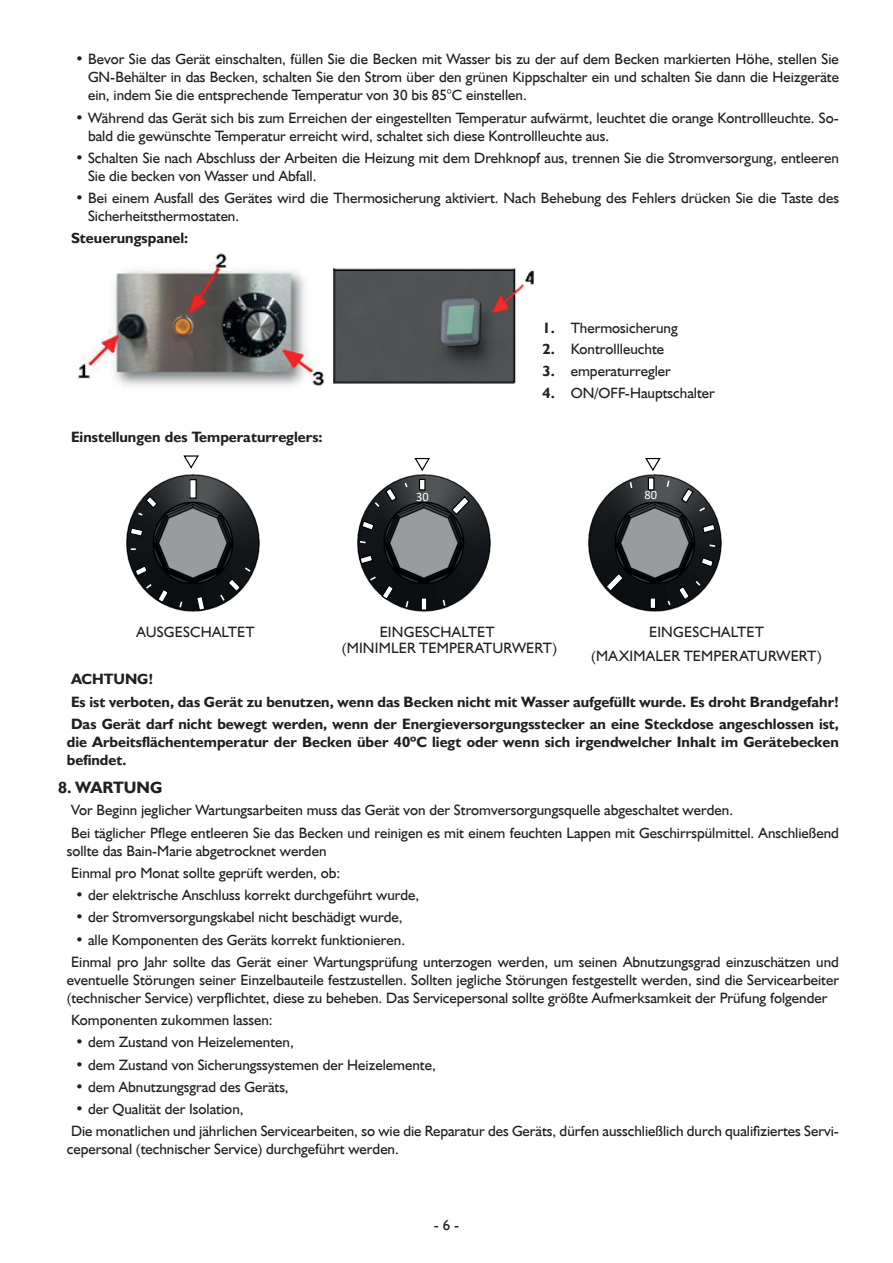
<style>
.page{position:relative;width:893px;height:1263px;background:#fff}
.page>*{position:absolute;margin:0;border:0;box-sizing:border-box;transform-origin:0 0}
.t1{font:700 16.5px "Humanst 521 EU";color:#231f20}
.Tekst_podstawowy{font:15px/18px "Humanst 521 EU";color:#231f20}
.Tekst_podstawowy_bol{font:700 15px/18px "Humanst 521 EU";color:#231f20;text-align:justify}
.MAIN_TXT{font:15px "Humanst 521 EU";letter-spacing:.01em;color:#231f20}
.t2{font:12.9px "Calibri";color:#fff}
.s1{font-weight:700}
</style>
<div class="page">
<img style="left:78px;top:253px;width:247px;height:134px">
<img style="left:332px;top:267px;width:202px;height:117px">
<img style="left:126px;top:474px;width:134px;height:138px">
<img style="left:357px;top:474px;width:134px;height:138px">
<img style="left:588px;top:474px;width:134px;height:138px">
<svg style="left:405px;top:483px;width:41px;height:29px"></svg>
<svg style="left:633px;top:481px;width:41px;height:30px"></svg>
<div style="left:190px;top:480px;width:6px;height:18px;background:#fff"></div>
<div style="left:189px;top:479px;width:8px;height:20px;border:1px solid #000001"></div>
<svg style="left:129px;top:527px;width:15px;height:10px"></svg>
<svg style="left:195px;top:595px;width:11px;height:17px"></svg>
<svg style="left:137px;top:495px;width:22px;height:22px"></svg>
<svg style="left:134px;top:564px;width:36px;height:40px"></svg>
<svg style="left:178px;top:600px;width:6px;height:9px"></svg>
<svg style="left:219px;top:566px;width:33px;height:36px"></svg>
<svg style="left:183px;top:455px;width:16px;height:14px"></svg>
<svg style="left:450px;top:495px;width:21px;height:21px"></svg>
<div style="left:419px;top:479px;width:6px;height:11px;background:#fff"></div>
<div style="left:419px;top:479px;width:7px;height:11px;border:1px solid #000001"></div>
<div style="left:421px;top:598px;width:6px;height:12px;background:#fff"></div>
<div style="left:421px;top:597px;width:6px;height:14px;border:1px solid #000001"></div>
<svg style="left:360px;top:519px;width:15px;height:13px"></svg>
<svg style="left:359px;top:554px;width:15px;height:11px"></svg>
<svg style="left:373px;top:481px;width:36px;height:28px"></svg>
<svg style="left:358px;top:540px;width:9px;height:4px"></svg>
<svg style="left:368px;top:575px;width:27px;height:26px"></svg>
<svg style="left:404px;top:599px;width:6px;height:10px"></svg>
<svg style="left:442px;top:598px;width:4px;height:10px"></svg>
<svg style="left:604px;top:572px;width:21px;height:21px"></svg>
<div style="left:650px;top:598px;width:6px;height:10px;background:#fff"></div>
<div style="left:649px;top:597px;width:7px;height:12px;border:1px solid #000001"></div>
<div style="left:648px;top:478px;width:6px;height:12px;background:#fff"></div>
<div style="left:648px;top:477px;width:6px;height:13px;border:1px solid #000001"></div>
<svg style="left:700px;top:556px;width:15px;height:12px"></svg>
<svg style="left:701px;top:523px;width:15px;height:11px"></svg>
<svg style="left:666px;top:579px;width:36px;height:28px"></svg>
<svg style="left:708px;top:543px;width:9px;height:5px"></svg>
<svg style="left:680px;top:487px;width:27px;height:26px"></svg>
<svg style="left:665px;top:479px;width:6px;height:10px"></svg>
<svg style="left:629px;top:480px;width:4px;height:10px"></svg>
<svg style="left:414px;top:457px;width:16px;height:14px"></svg>
<svg style="left:645px;top:457px;width:16px;height:14px"></svg>
<p class="Tekst_podstawowy" style="left:88px;top:50px;width:752px;text-align:justify;text-indent:-13px"><span class="s1">•</span> Bevor Sie das Gerät einschalten, füllen Sie die Becken mit Wasser bis zu der auf dem Becken markierten Höhe, stellen Sie GN-Behälter in das Becken, schalten Sie den Strom über den grünen Kippschalter ein und schalten Sie dann die Heizgeräte ein, indem Sie die entsprechende Temperatur von 30 bis 85°C einstellen.</p>
<p class="Tekst_podstawowy" style="left:88px;top:108px;width:752px;text-indent:-13px"><span class="s1">•</span> Während das Gerät sich bis zum Erreichen der eingestellten Temperatur aufwärmt, leuchtet die orange Kontrollleuchte. So&shy;bald die gewünschte Temperatur erreicht wird, schaltet sich diese Kontrollleuchte aus.</p>
<p class="Tekst_podstawowy" style="left:88px;top:149px;width:752px;text-indent:-13px"><span class="s1">•</span> Schalten Sie nach Abschluss der Arbeiten die Heizung mit dem Drehknopf aus, trennen Sie die Stromversorgung, entleeren<br>Sie die becken von Wasser und Abfall.</p>
<p class="Tekst_podstawowy" style="left:88px;top:189px;width:752px;text-indent:-13px"><span class="s1">•</span> Bei einem Ausfall des Gerätes wird die Thermosicherung aktiviert. Nach Behebung des Fehlers drücken Sie die Taste des<br>Sicherheitsthermostaten.</p>
<p class="Tekst_podstawowy_bol" style="left:71px;top:229px;width:119px">Steuerungspanel:</p>
<p class="Tekst_podstawowy_bol" style="left:71px;top:428px;width:253px">Einstellungen des Temperaturreglers:</p>
<p class="Tekst_podstawowy" style="left:543px;top:319px;width:137px"><span class="s1">1.</span> Thermosicherung</p>
<p class="Tekst_podstawowy" style="left:543px;top:340px;width:123px"><span class="s1">2.</span> Kontrollleuchte</p>
<p class="Tekst_podstawowy" style="left:543px;top:362px;width:130px"><span class="s1">3.</span> emperaturregler</p>
<p class="Tekst_podstawowy" style="left:543px;top:384px;width:174px"><span class="s1">4.</span> ON/OFF-Hauptschalter</p>
<p class="t2" style="left:416px;top:487px;width:14px">30</p>
<p class="t2" style="left:645px;top:486px;width:14px">80</p>
<p class="MAIN_TXT" style="left:137px;top:622px;width:120px">AUSGESCHALTET</p>
<p class="MAIN_TXT" style="left:380px;top:622px;width:116px">EINGESCHALTET</p>
<p class="MAIN_TXT" style="left:342px;top:639px;width:217px">(MINIMLER TEMPERATURWERT)</p>
<p class="MAIN_TXT" style="left:649px;top:622px;width:116px">EINGESCHALTET</p>
<p class="MAIN_TXT" style="left:591px;top:646px;width:232px">(MAXIMALER TEMPERATURWERT)</p>
<p class="Tekst_podstawowy_bol" style="left:71px;top:670px;width:84px">ACHTUNG!</p>
<p class="Tekst_podstawowy_bol" style="left:71px;top:692px;width:769px">Es ist verboten, das Gerät zu benutzen, wenn das Becken nicht mit Wasser aufgefüllt wurde. Es droht Brandgefahr!</p>
<p class="Tekst_podstawowy_bol" style="left:67px;top:715px;width:774px">Das Gerät darf nicht bewegt werden, wenn der Energieversorgungsstecker an eine Steckdose angeschlossen ist, die Arbeitsflächentemperatur der Becken über 40ºC liegt oder wenn sich irgendwelcher Inhalt im Gerätebecken befindet.</p>
<p class="t1" style="left:58px;top:777px;width:106px">8. WARTUNG</p>
<p class="Tekst_podstawowy" style="left:71px;top:801px;width:664px">Vor Beginn jeglicher Wartungsarbeiten muss das Gerät von der Stromversorgungsquelle abgeschaltet werden.</p>
<p class="Tekst_podstawowy" style="left:67px;top:823px;width:774px">Bei täglicher Pflege entleeren Sie das Becken und reinigen es mit einem feuchten Lappen mit Geschirrspülmittel. Anschließend sollte das Bain-Marie abgetrocknet werden</p>
<p class="Tekst_podstawowy" style="left:71px;top:864px;width:271px">Einmal pro Monat sollte geprüft werden, ob:</p>
<p class="Tekst_podstawowy" style="left:75px;top:886px;width:346px"><span class="s1">•</span> der elektrische Anschluss korrekt durchgeführt wurde,</p>
<p class="Tekst_podstawowy" style="left:75px;top:908px;width:329px"><span class="s1">•</span> der Stromversorgungskabel nicht beschädigt wurde,</p>
<p class="Tekst_podstawowy" style="left:75px;top:930px;width:331px"><span class="s1">•</span> alle Komponenten des Geräts korrekt funktionieren.</p>
<p class="Tekst_podstawowy" style="left:67px;top:953px;width:774px;text-align:justify">Einmal pro Jahr sollte das Gerät einer Wartungsprüfung unterzogen werden, um seinen Abnutzungsgrad einzuschätzen und eventuelle Störungen seiner Einzelbauteile festzustellen. Sollten jegliche Störungen festgestellt werden, sind die Servicearbeiter (technischer Service) verpflichtet, diese zu beheben. Das Servicepersonal sollte größte Aufmerksamkeit der Prüfung folgender</p>
<p class="Tekst_podstawowy" style="left:71px;top:1011px;width:203px">Komponenten zukommen lassen:</p>
<p class="Tekst_podstawowy" style="left:75px;top:1033px;width:220px"><span class="s1">•</span> dem Zustand von Heizelementen,</p>
<p class="Tekst_podstawowy" style="left:75px;top:1055px;width:362px"><span class="s1">•</span> dem Zustand von Sicherungssystemen der Heizelemente,</p>
<p class="Tekst_podstawowy" style="left:75px;top:1078px;width:215px"><span class="s1">•</span> dem Abnutzungsgrad des Geräts,</p>
<p class="Tekst_podstawowy" style="left:75px;top:1100px;width:170px"><span class="s1">•</span> der Qualität der Isolation,</p>
<p class="Tekst_podstawowy" style="left:67px;top:1122px;width:774px">Die monatlichen und jährlichen Servicearbeiten, so wie die Reparatur des Geräts, dürfen ausschließlich durch qualifiziertes Servi&shy;cepersonal (technischer Service) durchgeführt werden.</p>
<p class="Tekst_podstawowy" style="left:434px;top:1216px;width:27px">- 6 -</p>
</div>
